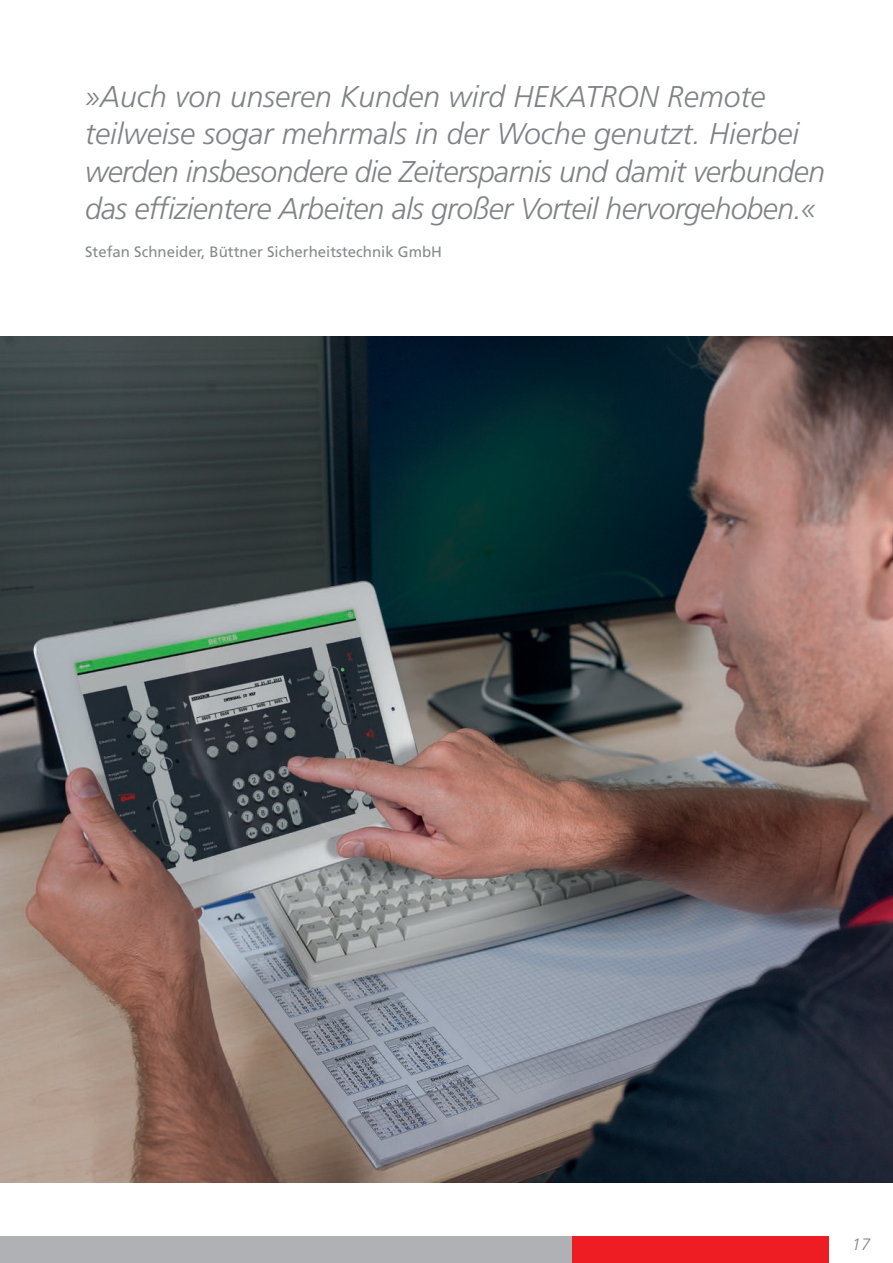
<style>
.page{position:relative;width:893px;height:1263px;background:#fff}
.page>*{position:absolute;margin:0;border:0;box-sizing:border-box;transform-origin:0 0}
.t1{font:italic 300 30px/37.5px "Frutiger LT Std";letter-spacing:-.02em;color:#808285}
.t2{font:italic 300 16.5px "Frutiger LT Std";color:#808285}
.t3{font:15px "Frutiger LT Std";color:#87898c}
</style>
<div class="page">
<img style="left:0;top:336px;width:893px;height:846px">
<div style="left:0;top:1236px;width:807px;height:27px;background:#b0b1b5"></div>
<div style="left:572px;top:1236px;width:257px;height:27px;background:#ee1d23"></div>
<p class="t1" style="left:85px;top:78px;width:741px">»Auch von unseren Kunden wird HEKATRON Remote teilweise sogar mehrmals in der Woche genutzt. Hierbei werden insbesondere die Zeitersparnis und damit verbunden das effizientere Arbeiten als großer Vorteil hervorgehoben.«</p>
<p class="t3" style="left:85px;top:243px;width:359px">Stefan Schneider, Büttner Sicherheitstechnik GmbH</p>
<p class="t2" style="left:852px;top:1235px;width:20px">17</p>
</div>
